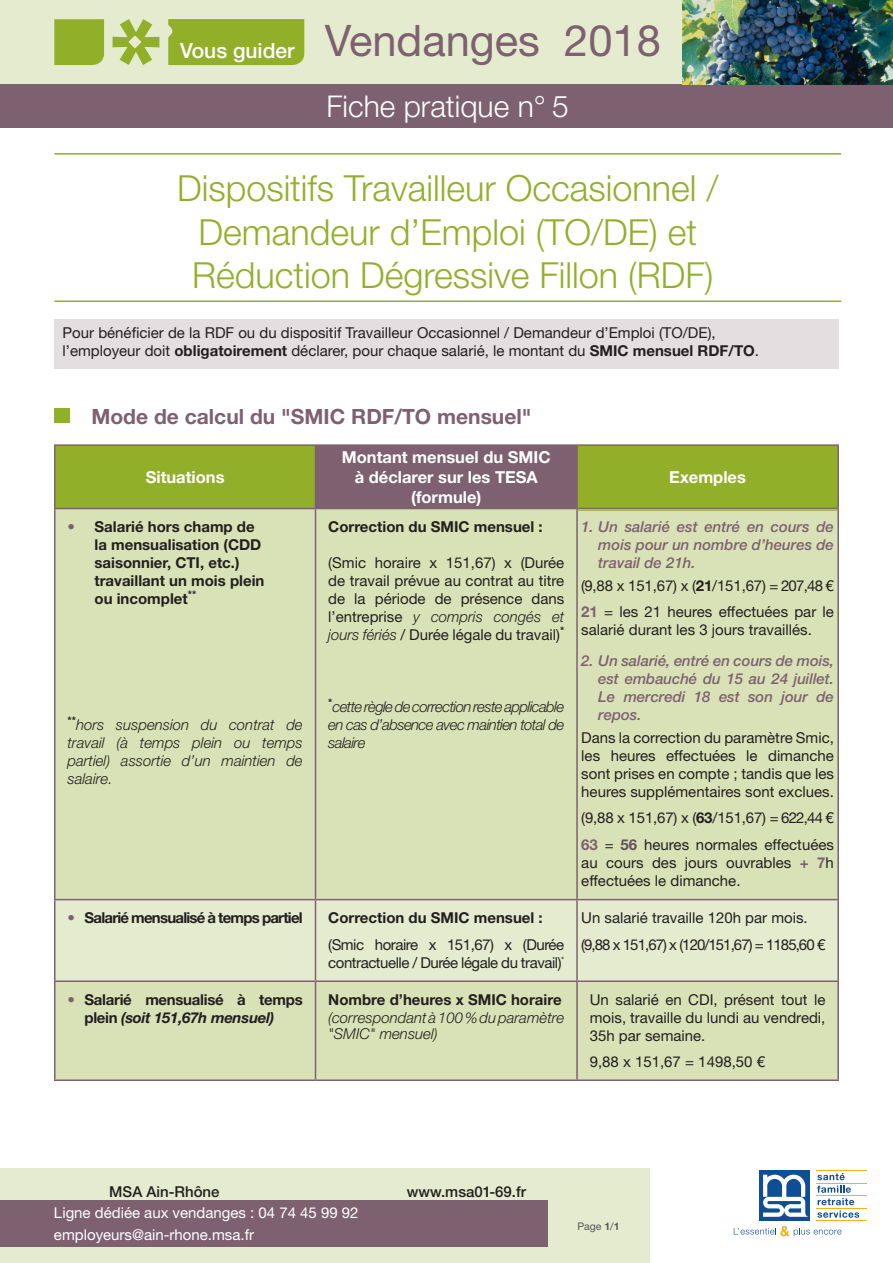
<style>
.page{position:relative;width:893px;height:1263px;background:#fff}
.page>*{position:absolute;margin:0;border:0;box-sizing:border-box;transform-origin:0 0}
.t1{font:43.5px "Helvetica Neue LT Std";color:#7e6170}
.t2{font:300 36px/43.2px "Helvetica Neue LT Std";color:#92af2a;text-align:center}
.t3{font:300 30px "Helvetica Neue LT Std";color:#fff}
.t4{font:700 21px "Helvetica Neue LT Std";color:#7e6170}
.t5{font:700 16.5px/19.8px "Helvetica Neue LT Std";color:#fff;text-align:center}
.t6{font:15px/18px "Helvetica Neue LT Std";color:#231f20}
.t7{font:italic 300 15px/18px "Helvetica Neue LT Std";color:#231f20;text-align:justify}
.t8{font:700 15px/18px "Helvetica Neue LT Std";color:#231f20}
.t9{font:italic 500 15px/18px "Helvetica Neue LT Std";letter-spacing:-.005em;color:#7e6170;text-align:justify}
.t10{font:15px/18px "Helvetica Neue LT Std";letter-spacing:-.03em;color:#231f20}
.t11{font:15px/22.2px "Helvetica Neue LT Std";color:#fff}
.t12{font:700 15px/18px "Helvetica Neue LT Std";letter-spacing:-.02em;color:#231f20}
.t13{font:700 15px "Helvetica Neue LT Std";letter-spacing:-.05em;color:#231f20}
.t14{font:500 15px "Helvetica Neue LT Std";color:#231f20}
.t15{font:10.5px "Helvetica Neue LT Std";color:#57585a}
.s1{font-weight:500;font-size:21px;color:#fff}
.s2{font-weight:700}
.s3{font-weight:400;color:#7e6170}
.s4{font-weight:300;font-style:italic}
.s5{font-style:italic}
.s6{font-weight:700;color:#7e6170}
.s7{font-weight:700;color:#625255}
</style>
<div class="page">
<div style="left:0;top:0;width:893px;height:84px;background:#e4ebce"></div>
<div style="left:54px;top:19px;width:50px;height:46px;background:#92af2a"></div>
<div style="left:168px;top:19px;width:136px;height:46px;background:#92af2a"></div>
<svg style="left:113px;top:19px;width:46px;height:46px"></svg>
<div style="left:0;top:84px;width:893px;height:44px;background:#7e6170"></div>
<div style="left:54px;top:319px;width:785px;height:49px;background:#e5dee0"></div>
<img style="left:682px;top:0;width:211px;height:84px">
<hr style="left:54px;top:153px;width:787px;height:2px;background:#92af2a">
<hr style="left:54px;top:300px;width:787px;height:2px;background:#92af2a">
<svg style="left:817px;top:1173px;width:42px;height:45px"></svg>
<hr style="left:816px;top:1170px;width:51px;height:1px;background:#faaf18">
<hr style="left:816px;top:1183px;width:51px;height:1px;background:#faaf18">
<hr style="left:816px;top:1195px;width:51px;height:1px;background:#faaf18">
<hr style="left:816px;top:1208px;width:51px;height:1px;background:#faaf18">
<hr style="left:816px;top:1220px;width:51px;height:1px;background:#faaf18">
<div style="left:759px;top:1170px;width:50px;height:51px;background:#0f4d96"></div>
<svg style="left:763px;top:1175px;width:46px;height:42px"></svg>
<svg style="left:734px;top:1226px;width:107px;height:10px"></svg>
<div style="left:0;top:1168px;width:649px;height:95px;background:#e4ebce"></div>
<div style="left:0;top:1200px;width:547px;height:47px;background:#7e6170"></div>
<div style="left:54px;top:408px;width:16px;height:15px;background:#92af2a"></div>
<div style="left:56px;top:446px;width:781px;height:62px;background:#92af2a"></div>
<div style="left:315px;top:445px;width:262px;height:63px;background:#7e6170"></div>
<div style="left:56px;top:509px;width:781px;height:570px;background:#d9e2b7"></div>
<div style="left:56px;top:900px;width:781px;height:80px;background:#e4ebce"></div>
<hr style="left:54px;top:444px;width:261px;height:2px;background:#7e6170">
<hr style="left:54px;top:446px;width:2px;height:62px;background:#7e6170">
<hr style="left:315px;top:444px;width:262px;height:2px;background:#7e6170">
<hr style="left:577px;top:444px;width:262px;height:2px;background:#7e6170">
<hr style="left:576px;top:446px;width:2px;height:62px;background:#7e6170">
<hr style="left:837px;top:446px;width:2px;height:62px;background:#7e6170">
<hr style="left:54px;top:508px;width:261px;height:1px;background:#7e6170">
<hr style="left:54px;top:509px;width:2px;height:390px;background:#7e6170">
<hr style="left:315px;top:508px;width:262px;height:1px;background:#7e6170">
<hr style="left:315px;top:509px;width:1px;height:390px;background:#7e6170">
<hr style="left:577px;top:508px;width:262px;height:1px;background:#7e6170">
<hr style="left:576px;top:509px;width:2px;height:390px;background:#7e6170">
<hr style="left:837px;top:509px;width:2px;height:390px;background:#7e6170">
<hr style="left:54px;top:899px;width:261px;height:1px;background:#7e6170">
<hr style="left:54px;top:900px;width:2px;height:80px;background:#7e6170">
<hr style="left:315px;top:899px;width:262px;height:1px;background:#7e6170">
<hr style="left:315px;top:900px;width:1px;height:80px;background:#7e6170">
<hr style="left:577px;top:899px;width:262px;height:1px;background:#7e6170">
<hr style="left:576px;top:900px;width:2px;height:80px;background:#7e6170">
<hr style="left:837px;top:900px;width:2px;height:80px;background:#7e6170">
<hr style="left:54px;top:980px;width:261px;height:2px;background:#7e6170">
<hr style="left:54px;top:982px;width:2px;height:97px;background:#7e6170">
<hr style="left:315px;top:980px;width:262px;height:2px;background:#7e6170">
<hr style="left:315px;top:982px;width:1px;height:97px;background:#7e6170">
<hr style="left:577px;top:980px;width:262px;height:2px;background:#7e6170">
<hr style="left:576px;top:982px;width:2px;height:97px;background:#7e6170">
<hr style="left:837px;top:982px;width:2px;height:97px;background:#7e6170">
<hr style="left:54px;top:1079px;width:261px;height:2px;background:#7e6170">
<hr style="left:315px;top:1079px;width:262px;height:2px;background:#7e6170">
<hr style="left:577px;top:1079px;width:262px;height:2px;background:#7e6170">
<hr style="left:577px;top:510px;width:260px;height:1px;background:#92af2a">
<h1 class="t1" style="left:180px;top:15px;width:482px"><span class="s1">Vous guider</span> Vendanges 2018</h1>
<h3 class="t3" style="left:326px;top:88px;width:244px">Fiche pratique n° 5</h3>
<h2 class="t2" style="left:177px;top:166px;width:543px">Dispositifs Travailleur Occasionnel /<br>Demandeur d’Emploi (TO/DE) et<br>Réduction Dégressive Fillon (RDF)</h2>
<p class="t6" style="left:63px;top:324px;width:698px">Pour bénéficier de la RDF ou du dispositif Travailleur Occasionnel / Demandeur d’Emploi (TO/DE), l’employeur doit <span class="s2">obligatoirement</span> déclarer, pour chaque salarié, le montant du <span class="s2">SMIC mensuel RDF/TO</span>.</p>
<h3 class="t4" style="left:91px;top:403px;width:442px">Mode de calcul du "SMIC RDF/TO mensuel"</h3>
<p class="t5" style="left:146px;top:467px;width:80px">Situations</p>
<p class="t8" style="left:95px;top:517px;width:171px;text-indent:-27px"><span class="s3">•</span> Salarié hors champ de la mensualisation (CDD saisonnier, CTI, etc.) travaillant un mois plein ou incomplet<sup>**</sup></p>
<p class="t7" style="left:68px;top:715px;width:237px"><sup>**</sup>hors suspension du contrat de travail (à temps plein ou temps partiel) assortie d’un maintien de salaire.</p>
<p class="t5" style="left:342px;top:447px;width:210px">Montant mensuel du SMIC à déclarer sur les TESA (formule)</p>
<p class="t8" style="left:328px;top:517px;width:216px">Correction du SMIC mensuel :</p>
<p class="t6" style="left:328px;top:553px;width:238px;text-align:justify">(Smic horaire x 151,67) x (Durée de travail prévue au contrat au titre de la période de présence dans l’entreprise <span class="s4">y compris congés et jours fériés</span> / Durée légale du travail)<sup>*</sup></p>
<p class="t7" style="left:328px;top:697px;width:238px"><sup>*</sup>cette règle de correction reste applicable en cas d’absence avec maintien total de salaire</p>
<p class="t13" style="left:68px;top:908px;width:237px"><span class="s3">•</span> Salarié mensualisé à temps partiel</p>
<p class="t8" style="left:328px;top:908px;width:216px">Correction du SMIC mensuel :</p>
<p class="t10" style="left:328px;top:935px;width:238px">(Smic horaire x 151,67) x (Durée contractuelle / Durée légale du travail)<sup>*</sup></p>
<p class="t12" style="left:85px;top:990px;width:220px;text-indent:-17px"><span class="s3">•</span> Salarié mensualisé à temps plein <span class="s5">(soit 151,67h mensuel)</span></p>
<p class="t8" style="left:328px;top:990px;width:235px">Nombre d’heures x SMIC horaire</p>
<p class="t7" style="left:328px;top:1009px;width:237px;line-height:16.2px">(correspondant à 100 % du paramètre "SMIC" mensuel)</p>
<p class="t5" style="left:669px;top:467px;width:78px">Exemples</p>
<p class="t9" style="left:598px;top:517px;width:237px;text-indent:-17px">1. Un salarié est entré en cours de mois pour un nombre d’heures de travail de 21h.</p>
<p class="t6" style="left:581px;top:572px;width:254px;line-height:26.7px">(9,88 x 151,67) x (<span class="s2">21</span>/151,67) = 207,48 €<br><span class="s6">21</span> = les 21 heures effectuées par le</p>
<p class="t6" style="left:581px;top:621px;width:232px">salarié durant les 3 jours travaillés.</p>
<p class="t9" style="left:598px;top:651px;width:237px;text-indent:-17px">2. Un salarié, entré en cours de mois, est embauché du 15 au 24 juillet.<br>Le mercredi 18 est son jour de repos.</p>
<p class="t6" style="left:581px;top:728px;width:254px;text-align:justify">Dans la correction du paramètre Smic, les heures effectuées le dimanche sont prises en compte ; tandis que les heures supplémentaires sont exclues.</p>
<p class="t6" style="left:581px;top:804px;width:254px;line-height:26.7px">(9,88 x 151,67) x (<span class="s2">63</span>/151,67) = 622,44 €<br><span class="s6">63</span> = <span class="s7">56</span> heures normales effectuées</p>
<p class="t6" style="left:581px;top:853px;width:254px">au cours des jours ouvrables <span class="s6">+ 7</span>h effectuées le dimanche.</p>
<p class="t6" style="left:581px;top:904px;width:246px;line-height:26.7px">Un salarié travaille 120h par mois. (9,88 x 151,67) x (120/151,67) = 1185,60 €</p>
<p class="t6" style="left:590px;top:990px;width:237px;text-align:justify">Un salarié en CDI, présent tout le mois, travaille du lundi au vendredi, 35h par semaine.</p>
<p class="t6" style="left:590px;top:1053px;width:177px">9,88 x 151,67 = 1498,50 €</p>
<p class="t14" style="left:109px;top:1183px;width:112px">MSA Ain-Rhône</p>
<p class="t14" style="left:407px;top:1183px;width:121px">www.msa01-69.fr</p>
<p class="t11" style="left:54px;top:1201px;width:306px">Ligne dédiée aux vendanges : 04 74 45 99 92 employeurs@ain-rhone.msa.fr</p>
<p class="t15" style="left:577px;top:1220px;width:44px">Page <span class="s2">1</span>/<span class="s2">1</span></p>
</div>
